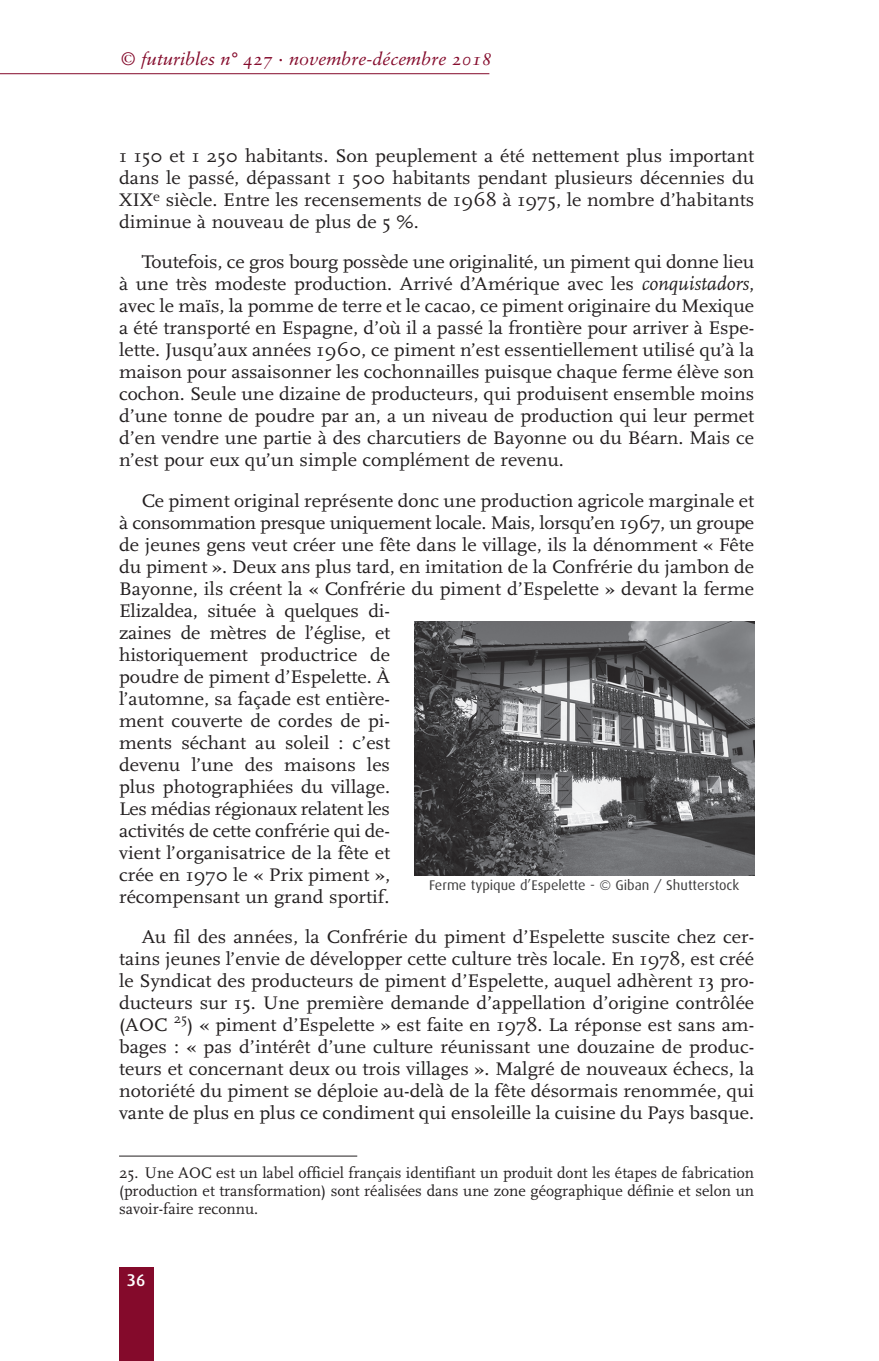
<style>
.page{position:relative;width:879px;height:1361px;background:#fff}
.page>*{position:absolute;margin:0;border:0;box-sizing:border-box;transform-origin:0 0}
.t1{font:19px/22px "Scala";color:#231f20;text-align:justify;scale:1.06 1}
.t2{font:18px "Sabon Italic Os F";color:#840a2b}
.t3{font:500 17px "Dax";color:#fff}
.t4{font:16px/18px "Scala";color:#231f20;text-align:justify}
.t5{font:14px "Dax";color:#3e3e3f}
.s1{font-style:italic;font-size:20px}
</style>
<div class="page">
<hr style="left:119px;top:1155px;width:238px;height:1px;background:#231f20">
<hr style="left:0;top:73px;width:489px;height:1px;background:#840a2b">
<div style="left:119px;top:1267px;width:34px;height:94px;background:#840a2b"></div>
<img style="left:414px;top:621px;width:340px;height:254px">
<p class="t2" style="left:121px;top:51px;width:372px">© futuribles n° 427 . novembre-décembre 2018</p>
<p class="t1" style="left:119px;top:144px;width:601px">1 150 et 1 250 habitants. Son peuplement a été nettement plus important dans le passé, dépassant 1 500 habitants pendant plusieurs décennies du XIX<sup>e</sup> siècle. Entre les recensements de 1968 à 1975, le nombre d’habitants diminue à nouveau de plus de 5 %.</p>
<p class="t1" style="left:119px;top:250px;width:601px;text-indent:23px">Toutefois, ce gros bourg possède une originalité, un piment qui donne lieu à une très modeste production. Arrivé d’Amérique avec les <span class="s1">conquistadors</span>, avec le maïs, la pomme de terre et le cacao, ce piment originaire du Mexique a été transporté en Espagne, d’où il a passé la frontière pour arriver à Espe&shy;lette. Jusqu’aux années 1960, ce piment n’est essentiellement utilisé qu’à la maison pour assaisonner les cochonnailles puisque chaque ferme élève son cochon. Seule une dizaine de producteurs, qui produisent ensemble moins d’une tonne de poudre par an, a un niveau de production qui leur permet d’en vendre une partie à des charcutiers de Bayonne ou du Béarn. Mais ce n’est pour eux qu’un simple complément de revenu.</p>
<p class="t1" style="left:119px;top:489px;width:601px;text-align:left;text-indent:23px">Ce piment original représente donc une production agricole marginale et à consommation presque uniquement locale. Mais, lorsqu’en 1967, un groupe de jeunes gens veut créer une fête dans le village, ils la dénomment « Fête du piment ». Deux ans plus tard, en imitation de la Confrérie du jambon de Bayonne, ils créent la « Confrérie du piment d’Espelette » devant la ferme Elizaldea, située à quelques di-<br>zaines de mètres de l’église, et<br>historiquement productrice de<br>poudre de piment d’Espelette. À<br>l’automne, sa façade est entière-<br>ment couverte de cordes de pi-<br>ments séchant au soleil : c’est<br>devenu l’une des maisons les<br>plus photographiées du village.<br>Les médias régionaux relatent les<br>activités de cette confrérie qui de-<br>vient l’organisatrice de la fête et<br>crée en 1970 le « Prix piment »,<br>récompensant un grand sportif.</p>
<p class="t1" style="left:119px;top:925px;width:601px;text-indent:23px">Au fil des années, la Confrérie du piment d’Espelette suscite chez cer&shy;tains jeunes l’envie de développer cette culture très locale. En 1978, est créé le Syndicat des producteurs de piment d’Espelette, auquel adhèrent 13 pro&shy;ducteurs sur 15. Une première demande d’appellation d’origine contrôlée (AOC <sup>25</sup>) « piment d’Espelette » est faite en 1978. La réponse est sans am&shy;bages : « pas d’intérêt d’une culture réunissant une douzaine de produc&shy;teurs et concernant deux ou trois villages ». Malgré de nouveaux échecs, la notoriété du piment se déploie au-delà de la fête désormais renommée, qui vante de plus en plus ce condiment qui ensoleille la cuisine du Pays basque.</p>
<p class="t5" style="left:429px;top:879px;width:312px">Ferme typique d’Espelette - © Giban / Shutterstock</p>
<p class="t4" style="left:119px;top:1163px;width:636px">25. Une AOC est un label officiel français identifiant un produit dont les étapes de fabrication (production et transformation) sont réalisées dans une zone géographique définie et selon un savoir-faire reconnu.</p>
<p class="t3" style="left:127px;top:1272px;width:20px">36</p>
</div>
